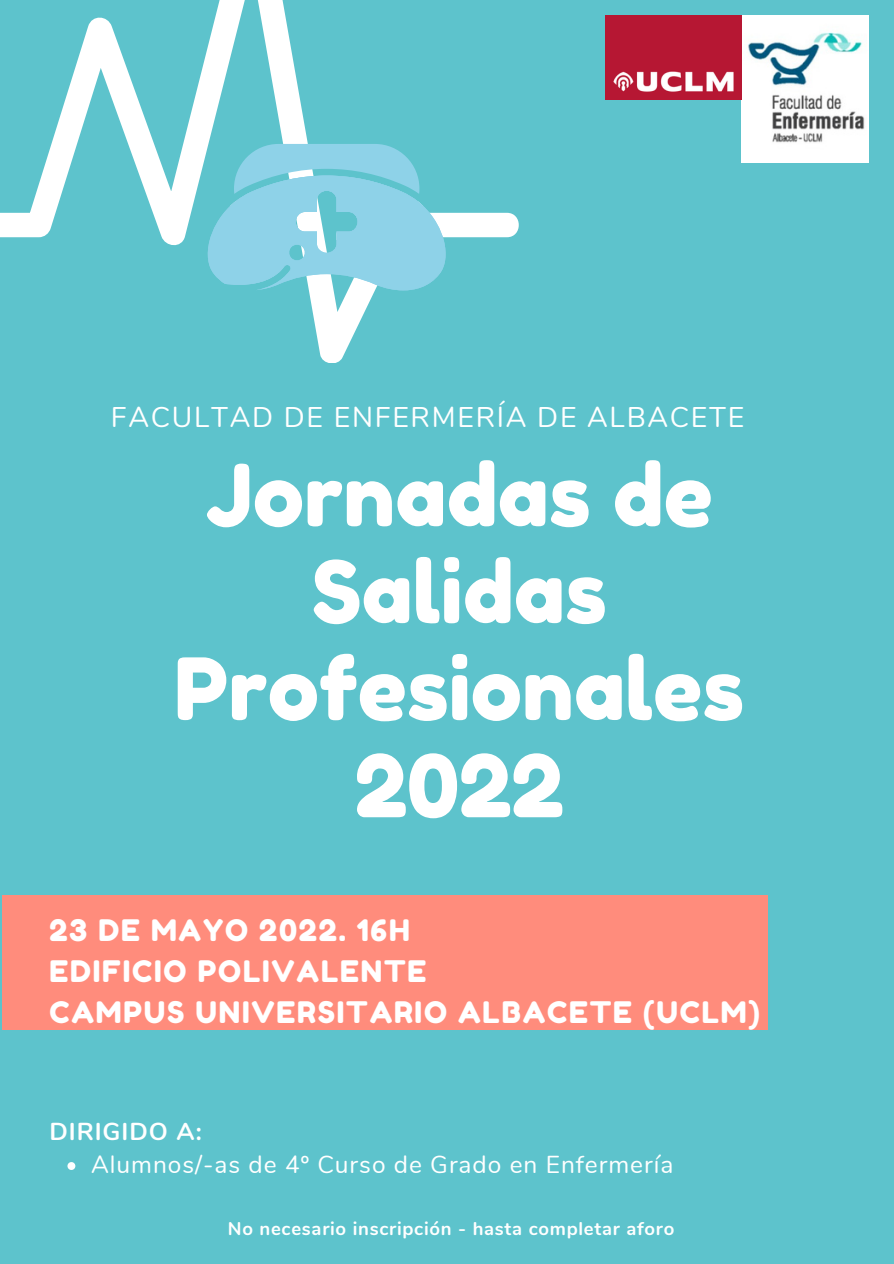
<style>
.page{position:relative;width:894px;height:1264px;background:#fff}
.page>*{position:absolute;margin:0;border:0;box-sizing:border-box;transform-origin:0 0}
.t1{font:85.65px/96.9px "Fredoka One";color:#fff;text-align:center}
.t2{font:29.7px "Fredoka One";letter-spacing:.06em;color:#fff}
.t3{font:28.35px "Nunito";letter-spacing:.06em;color:#fff}
.t4{font:24.45px "Nunito";letter-spacing:.04em;color:#fff}
.t5{font:700 24.45px "Nunito";letter-spacing:.04em;color:#fff}
.t6{font:700 18.45px "Nunito";letter-spacing:.04em;color:#fff}
</style>
<div class="page">
<div style="left:0;top:0;width:893px;height:1263px;background:#5dc3cc"></div>
<svg style="left:0;top:0;width:518px;height:363px"></svg>
<div style="left:2px;top:895px;width:765px;height:134px;background:#ff8c7c"></div>
<img style="left:741px;top:15px;width:127px;height:148px">
<svg style="left:206px;top:144px;width:241px;height:146px"></svg>
<img style="left:605px;top:15px;width:136px;height:85px">
<svg style="left:67px;top:1162px;width:8px;height:7px"></svg>
<p class="t3" style="left:111px;top:398px;width:634px">FACULTAD DE ENFERMERÍA DE ALBACETE</p>
<p class="t1" style="left:174px;top:446px;width:571px">Jornadas de<br>Salidas<br>Profesionales<br>2022</p>
<p class="t2" style="left:49px;top:912px;width:362px">23 DE MAYO 2022. 16H</p>
<p class="t2" style="left:49px;top:953px;width:378px">EDIFICIO POLIVALENTE</p>
<p class="t2" style="left:49px;top:993px;width:711px">CAMPUS UNIVERSITARIO ALBACETE (UCLM)</p>
<p class="t5" style="left:49px;top:1114px;width:154px">DIRIGIDO A:</p>
<p class="t4" style="left:91px;top:1148px;width:583px">Alumnos/-as de 4º Curso de Grado en Enfermería</p>
<p class="t6" style="left:228px;top:1216px;width:448px">No necesario inscripción - hasta completar aforo</p>
</div>
